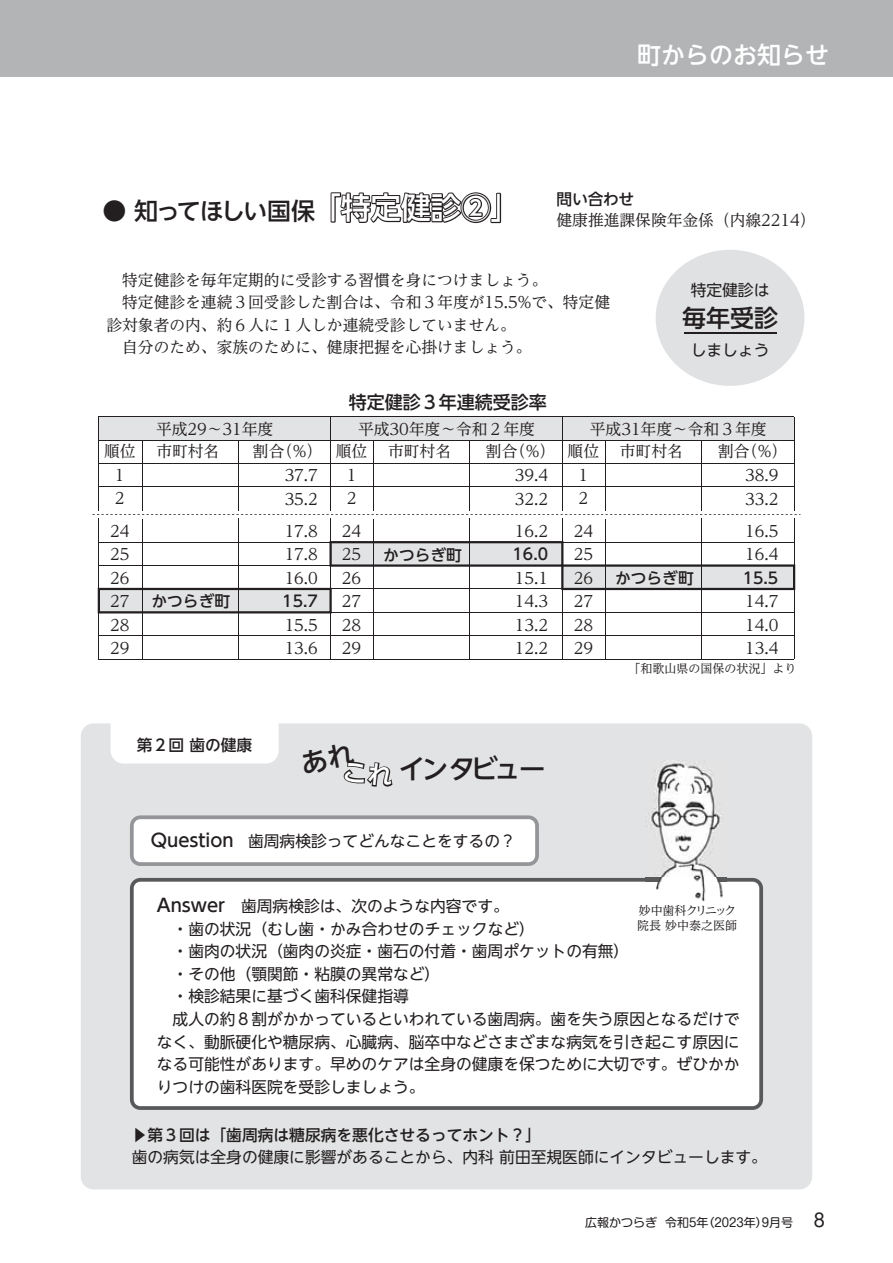
<style>
.page{position:relative;width:893px;height:1263px;background:#fff}
.page>*{position:absolute;margin:0;border:0;box-sizing:border-box;transform-origin:0 0}
.t1{font:27px "UD Shin Go NT Pr 6 N Medium 90 msp RKSJ H";letter-spacing:-.14em;color:#231f20}
.t2{font:24px "UD Shin Go NT Pr 6 N Medium 90 msp RKSJ H";letter-spacing:-.07em;color:#231f20}
.t3{font:24px "UD Shin Go NT Pr 6 N Medium 90 msp RKSJ H";color:#fff}
.t4{font:24px "UD Shin Go NT Pr 6 N Medium 90 msp RKSJ H";letter-spacing:-.025em;color:#231f20}
.t5{font:18px "UD Shin Go NT Pr 6 N Medium 90 msp RKSJ H";color:#231f20}
.t6{font:15.75px/23.4px "UD Reimin Pr 6 N Regular 90 msp RKSJ H";color:#231f20}
.t7{font:15.75px/22.5px "UD Shin Go NT Pr 6 N Reg 90 msp RKSJ H";color:#231f20}
.t8{font:15.75px "UD Shin Go NT Pr 6 N Medium 90 msp RKSJ H";color:#231f20}
.t9{font:12px/14.9px "UD Reimin Pr 6 N Regular 90 msp RKSJ H";color:#231f20}
.t10{font:12px "Shin M Go Pro Regular 90 msp RKSJ H";color:#231f20}
.s1{font-size:30px}
.s2{font-size:30px;color:#fff}
.s3{font-family:"UD Shin Go NT Pr 6 N Medium 90 msp RKSJ H"}
.s4{font-family:"UD Shin Go NT Pr 6 N Medium 90 msp RKSJ H";font-size:18px}
.s5{font-size:18px}
</style>
<div class="page">
<hr style="left:0;top:589px;width:1px;height:85px;background:#000">
<hr style="left:404px;top:1262px;width:85px;height:1px;background:#000">
<hr style="left:892px;top:589px;width:1px;height:85px;background:#000">
<div style="left:0;top:0;width:893px;height:77px;background:#b2b4b6"></div>
<svg style="left:99px;top:541px;width:695px;height:71px"></svg>
<div style="left:99px;top:417px;width:695px;height:23px;background:#e2e3e4"></div>
<hr style="left:99px;top:416px;width:695px;height:1px;background:#231f20">
<hr style="left:99px;top:659px;width:695px;height:1px;background:#231f20">
<svg style="left:92px;top:514px;width:708px;height:1px"></svg>
<hr style="left:99px;top:463px;width:695px;height:1px;background:#231f20">
<hr style="left:99px;top:486px;width:695px;height:1px;background:#231f20">
<hr style="left:99px;top:440px;width:695px;height:1px;background:#231f20">
<hr style="left:330px;top:417px;width:1px;height:93px;background:#231f20">
<hr style="left:142px;top:440px;width:1px;height:70px;background:#231f20">
<hr style="left:238px;top:440px;width:1px;height:70px;background:#231f20">
<hr style="left:373px;top:440px;width:1px;height:70px;background:#231f20">
<hr style="left:469px;top:440px;width:1px;height:70px;background:#231f20">
<hr style="left:605px;top:440px;width:1px;height:70px;background:#231f20">
<hr style="left:701px;top:440px;width:1px;height:70px;background:#231f20">
<hr style="left:562px;top:417px;width:1px;height:93px;background:#231f20">
<hr style="left:98px;top:417px;width:1px;height:93px;background:#231f20">
<hr style="left:794px;top:417px;width:1px;height:93px;background:#231f20">
<hr style="left:99px;top:612px;width:695px;height:1px;background:#231f20">
<hr style="left:99px;top:635px;width:695px;height:1px;background:#231f20">
<hr style="left:99px;top:589px;width:695px;height:1px;background:#231f20">
<hr style="left:99px;top:565px;width:695px;height:1px;background:#231f20">
<hr style="left:99px;top:542px;width:695px;height:1px;background:#231f20">
<hr style="left:142px;top:519px;width:1px;height:140px;background:#231f20">
<hr style="left:238px;top:519px;width:1px;height:140px;background:#231f20">
<hr style="left:330px;top:519px;width:1px;height:140px;background:#231f20">
<hr style="left:373px;top:519px;width:1px;height:140px;background:#231f20">
<hr style="left:469px;top:519px;width:1px;height:140px;background:#231f20">
<hr style="left:562px;top:519px;width:1px;height:140px;background:#231f20">
<hr style="left:794px;top:519px;width:1px;height:140px;background:#231f20">
<hr style="left:98px;top:519px;width:1px;height:140px;background:#231f20">
<div style="left:656px;top:250px;width:148px;height:136px;background:#e0e1e2;border-radius:50%"></div>
<hr style="left:684px;top:332px;width:92px;height:2px;background:#231f20">
<hr style="left:605px;top:519px;width:1px;height:140px;background:#231f20">
<hr style="left:701px;top:519px;width:1px;height:140px;background:#231f20">
<div style="left:81px;top:723px;width:731px;height:466px;background:#e2e3e4;border-radius:13px"></div>
<div style="left:111px;top:707px;width:168px;height:56px;background:#fff;border-radius:13px"></div>
<svg style="left:130px;top:815px;width:409px;height:51px;background:#ededee"></svg>
<div style="left:130px;top:878px;width:633px;height:232px;background:#fff"></div>
<img style="left:645px;top:760px;width:81px;height:142px">
<p class="t3" style="left:637px;top:46px;width:193px">町からのお知らせ</p>
<p class="t2" style="left:102px;top:202px;width:420px">● 知ってほしい国保<span class="s1">「</span><span class="s2">特定健診②」</span></p>
<p class="t6" style="left:557px;top:190px;width:261px;line-height:21px"><span class="s3">問い合わせ　<br></span>健康推進課保険年金係（内線2214）</p>
<p class="t6" style="left:106px;top:271px;width:505px;line-height:22.5px">　特定健診を毎年定期的に受診する習慣を身につけましょう。<br>　特定健診を連続３回受診した割合は、令和３年度が15.5%で、特定健診対象者の内、約６人に１人しか連続受診していません。<br>　自分のため、家族のために、健康把握を心掛けましょう。</p>
<p class="t5" style="left:349px;top:395px;width:200px">特定健診３年連続受診率</p>
<p class="t6" style="left:156px;top:419px;width:119px">平成29～31年度</p>
<p class="t6" style="left:358px;top:419px;width:178px">平成30年度～令和２年度</p>
<p class="t6" style="left:590px;top:419px;width:178px">平成31年度～令和３年度</p>
<p class="t6" style="left:104px;top:442px;width:33px;text-align:center">順位<br>１<br>２</p>
<p class="t6" style="left:156px;top:442px;width:64px">市町村名</p>
<p class="t7" style="left:691px;top:281px;width:80px">特定健診は</p>
<p class="t4" style="left:682px;top:309px;width:97px">毎年受診</p>
<p class="t7" style="left:691px;top:341px;width:80px">しましょう</p>
<p class="t6" style="left:253px;top:442px;width:71px">割合（％）</p>
<p class="t6" style="left:486px;top:442px;width:33px">割合</p>
<p class="t6" style="left:336px;top:442px;width:33px">順位</p>
<p class="t6" style="left:510px;top:442px;width:47px">（％）</p>
<p class="t6" style="left:718px;top:442px;width:71px">割合（％）</p>
<p class="t6" style="left:344px;top:465px;width:17px">１<br>２</p>
<p class="t6" style="left:388px;top:442px;width:64px">市町村名</p>
<p class="t6" style="left:568px;top:442px;width:33px;text-align:center">順位<br>１<br>２</p>
<p class="t6" style="left:620px;top:442px;width:64px">市町村名</p>
<p class="t6" style="left:515px;top:466px;width:35px">39.4<br>32.2</p>
<p class="t6" style="left:745px;top:466px;width:35px">38.9<br>33.2</p>
<p class="t6" style="left:285px;top:466px;width:35px">37.7<br>35.2</p>
<p class="t6" style="left:110px;top:522px;width:21px;text-align:justify">24<br>25<br>26<br>27<br>28<br>29</p>
<p class="t6" style="left:342px;top:522px;width:21px;text-align:justify">24<br>25<br>26<br>27<br>28<br>29</p>
<p class="t6" style="left:574px;top:522px;width:21px;text-align:justify">24<br>25<br>26<br>27<br>28<br>29</p>
<p class="t6" style="left:282px;top:522px;width:37px;text-align:justify">17.8<br>17.8<br>16.0<br><span class="s3">15.7<br></span>15.5<br>13.6</p>
<p class="t6" style="left:513px;top:522px;width:37px;text-align:justify">16.2<br><span class="s3">16.0<br></span>15.1<br>14.3<br>13.2<br>12.2</p>
<p class="t6" style="left:743px;top:522px;width:37px;text-align:justify">16.5<br>16.4<br><span class="s3">15.5<br></span>14.7<br>14.0<br>13.4</p>
<p class="t9" style="left:628px;top:663px;width:170px">「和歌山県の国保の状況」より</p>
<p class="t8" style="left:383px;top:549px;width:80px">かつらぎ町</p>
<p class="t8" style="left:615px;top:572px;width:80px">かつらぎ町</p>
<p class="t8" style="left:151px;top:595px;width:80px">かつらぎ町</p>
<p class="t8" style="left:137px;top:739px;width:117px">第２回 歯の健康</p>
<p class="t1" style="left:398px;top:759px;width:149px">インタビュー</p>
<p class="t7" style="left:151px;top:832px;width:366px"><span class="s4">Question</span> 歯周病検診ってどんなことをするの？</p>
<p class="t7" style="left:157px;top:897px;width:584px"><span class="s4">Answer</span>　歯周病検診は、次のような内容です。<br>　・歯の状況（むし歯・かみ合わせのチェックなど）<br>　・歯肉の状況（歯肉の炎症・歯石の付着・歯周ポケットの有無）<br>　・その他（顎関節・粘膜の異常など）<br>　・検診結果に基づく歯科保健指導<br>　成人の約８割がかかっているといわれている歯周病。歯を失う原因となるだけでなく、動脈硬化や糖尿病、心臓病、脳卒中などさまざまな病気を引き起こす原因になる可能性があります。早めのケアは全身の健康を保つために大切です。ぜひかかりつけの歯科医院を受診しましょう。</p>
<p class="t7" style="left:132px;top:1126px;width:637px"><span class="s3">▶第３回は「歯周病は糖尿病を悪化させるってホント？」<br></span>歯の病気は全身の健康に影響があることから、内科 前田至規医師にインタビューします。</p>
<p class="t9" style="left:637px;top:905px;width:101px">妙中歯科クリニック院長 妙中泰之医師</p>
<p class="t10" style="left:585px;top:1218px;width:241px">広報かつらぎ 令和5年（2023年）9月号 <span class="s5">8</span></p>
</div>
